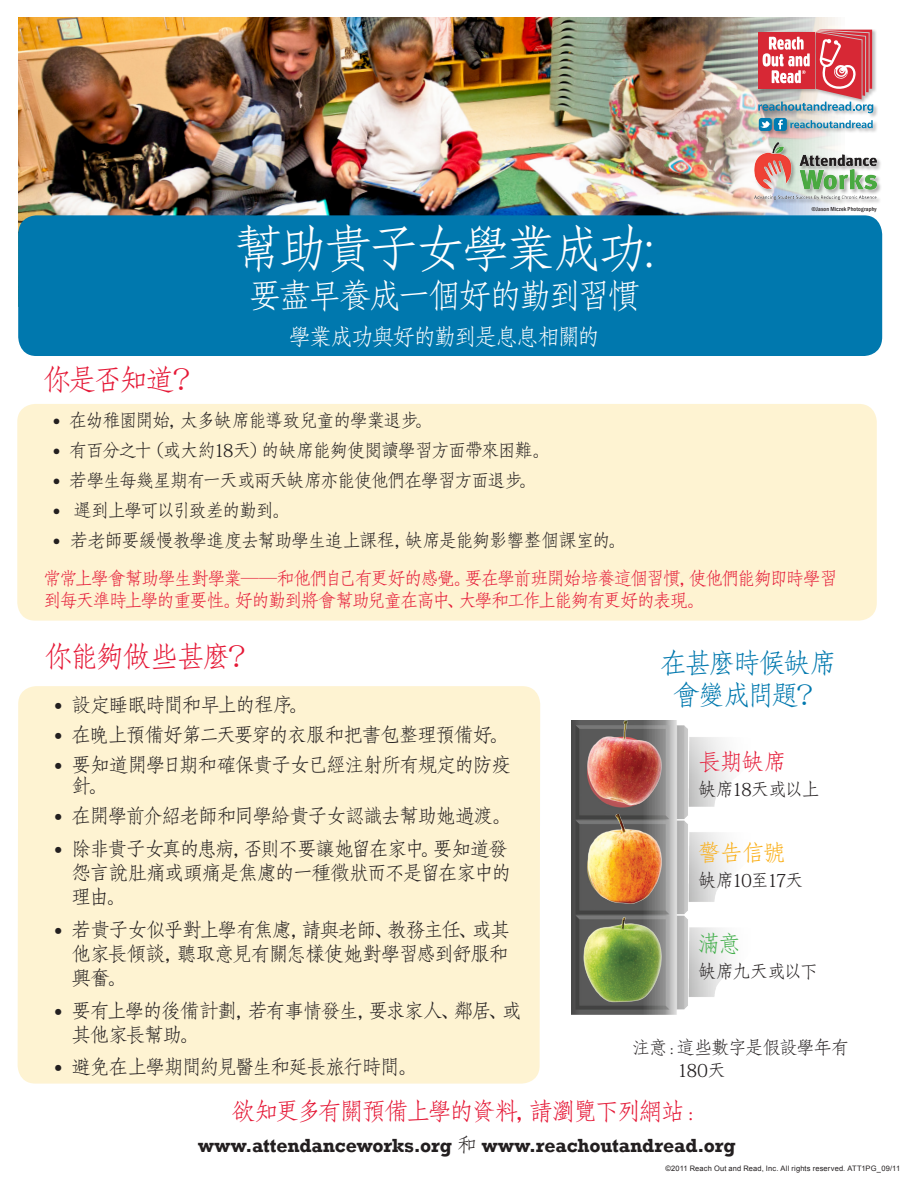
<style>
.page{position:relative;width:918px;height:1188px;background:#fff}
.page>*{position:absolute;margin:0;border:0;box-sizing:border-box;transform-origin:0 0}
.t1{font:49.5px "Adobe Fangsong Std";letter-spacing:-.085em;color:#fff}
.t2{font:33px "Adobe Fangsong Std";letter-spacing:-.1em;color:#fff}
.t3{font:28.5px "Adobe Fangsong Std";letter-spacing:-.075em;color:#e51836}
.t4{font:27px/31.5px "Adobe Fangsong Std";letter-spacing:-.085em;color:#0078ae;text-align:center}
.t5{font:24px "Adobe Fangsong Std";letter-spacing:-.085em;color:#e51836}
.t6{font:22.5px "Adobe Fangsong Std";letter-spacing:-.075em;color:#fff}
.Copy{font:22.5px "Adobe Fangsong Std";color:#e51836}
.Copy-2{font:22.5px "Adobe Fangsong Std";color:#faaf18}
.Copy-3{font:22.5px "Adobe Fangsong Std";color:#40ae49}
.Bulleted_List{font:19.5px/24px "Adobe Fangsong Std";letter-spacing:-.065em;color:#231f20}
.t7{font:700 19.5px "Rockwell";letter-spacing:-.01em;color:#231f20}
.Bulleted_List-2{font:19.5px "Adobe Fangsong Std";letter-spacing:-.085em;color:#231f20}
.Bulleted_List-3{font:18px "Adobe Fangsong Std";letter-spacing:-.06em;color:#231f20}
.t8{font:18px/22.5px "Adobe Fangsong Std";letter-spacing:-.09em;color:#e51836}
.Bulleted_List-4{font:18px/22.5px "Adobe Fangsong Std";letter-spacing:-.04em;color:#231f20}
.Bulleted_List-5{font:18px "Adobe Fangsong Std";letter-spacing:-.085em;color:#231f20}
.Copy-4{font:18px "Adobe Fangsong Std";letter-spacing:-.07em;color:#231f20}
.Copy-5{font:18px "Adobe Fangsong Std";letter-spacing:-.09em;color:#231f20}
.Copy-6{font:18px "Adobe Fangsong Std";letter-spacing:-.06em;color:#231f20}
.t9{font:7.5px "Arial";letter-spacing:.02em;color:#231f20}
.t10{font:500 condensed 6px "Franklin Gothic";letter-spacing:.025em;color:#231f20}
.s1{font-family:"Calibri"}
.s2{font-family:"Adobe Fangsong Std";font-weight:400}
</style>
<div class="page">
<img style="left:18px;top:18px;width:820px;height:211px">
<div style="left:17px;top:404px;width:860px;height:217px;background:#fef3d2;border-radius:18px"></div>
<div style="left:18px;top:215px;width:864px;height:141px;background:#0078ae;border-radius:19px"></div>
<div style="left:758px;top:29px;width:120px;height:107px;background:#231f20;opacity:.35"></div>
<svg style="left:758px;top:30px;width:115px;height:101px;background:#c9838c"></svg>
<div style="left:754px;top:142px;width:128px;height:63px;background:#231f20;opacity:.35"></div>
<img style="left:755px;top:142px;width:122px;height:58px">
<div style="left:18px;top:686px;width:522px;height:398px;background:#fef3d2"></div>
<img style="left:572px;top:737px;width:158px;height:277px">
<img style="left:571px;top:720px;width:124px;height:285px">
<p class="t1" style="left:234px;top:218px;width:422px">幫助貴子女學業成功:</p>
<p class="t2" style="left:249px;top:275px;width:393px">要盡早養成一個好的勤到習慣</p>
<p class="t6" style="left:289px;top:323px;width:313px">學業成功與好的勤到是息息相關的</p>
<p class="t10" style="left:811px;top:205px;width:67px">©Jason Miczek Photography</p>
<p class="t3" style="left:43px;top:362px;width:160px">你是否知道？</p>
<p class="Bulleted_List-3" style="left:52px;top:410px;width:383px"><span class="s1">•</span> 在幼稚園開始，太多缺席能導致兒童的學業退步。</p>
<p class="Bulleted_List-3" style="left:52px;top:440px;width:500px"><span class="s1">•</span> 有百分之十（或大約18天）的缺席能夠使閱讀學習方面帶來困難。</p>
<p class="Bulleted_List-3" style="left:52px;top:470px;width:487px"><span class="s1">•</span> 若學生每幾星期有一天或兩天缺席亦能使他們在學習方面退步。</p>
<p class="Bulleted_List-5" style="left:52px;top:500px;width:240px"><span class="s1">•</span> 遲到上學可以引致差的勤到。</p>
<p class="Bulleted_List-3" style="left:52px;top:530px;width:576px"><span class="s1">•</span> 若老師要緩慢教學進度去幫助學生追上課程，缺席是能夠影響整個課室的。</p>
<p class="t8" style="left:43px;top:567px;width:796px">常常上學會幫助學生對學業——和他們自己有更好的感覺。要在學前班開始培養這個習慣，使他們能夠即時學習到每天準時上學的重要性。好的勤到將會幫助兒童在高中、大學和工作上能夠有更好的表現。</p>
<p class="t3" style="left:45px;top:639px;width:214px">你能夠做些甚麼？</p>
<p class="Bulleted_List" style="left:54px;top:693px;width:257px"><span class="s1">•</span> 設定睡眠時間和早上的程序。</p>
<p class="Bulleted_List" style="left:54px;top:723px;width:458px"><span class="s1">•</span> 在晚上預備好第二天要穿的衣服和把書包整理預備好。</p>
<p class="Bulleted_List" style="left:72px;top:755px;width:441px;line-height:21px;text-indent:-18px"><span class="s1">•</span> 要知道開學日期和確保貴子女已經注射所有規定的防疫針。</p>
<p class="Bulleted_List" style="left:54px;top:804px;width:460px"><span class="s1">•</span> 在開學前介紹老師和同學給貴子女認識去幫助她過渡。</p>
<p class="Bulleted_List" style="left:72px;top:837px;width:441px;text-indent:-18px"><span class="s1">•</span> 除非貴子女真的患病，否則不要讓她留在家中。要知道發怨言說肚痛或頭痛是焦慮的一種徵狀而不是留在家中的理由。</p>
<p class="Bulleted_List" style="left:72px;top:918px;width:440px;text-align:justify;text-indent:-18px"><span class="s1">•</span> 若貴子女似乎對上學有焦慮，請與老師、教務主任、或其他家長傾談，聽取意見有關怎樣使她對學習感到舒服和興奮。</p>
<p class="Bulleted_List" style="left:72px;top:999px;width:451px;text-indent:-18px"><span class="s1">•</span> 要有上學的後備計劃，若有事情發生，要求家人、鄰居、或其他家長幫助。</p>
<p class="Bulleted_List-2" style="left:54px;top:1055px;width:366px"><span class="s1">•</span> 避免在上學期間約見醫生和延長旅行時間。</p>
<p class="t4" style="left:660px;top:648px;width:178px">在甚麼時候缺席會變成問題？</p>
<p class="Copy" style="left:698px;top:748px;width:90px">長期缺席</p>
<p class="Copy-4" style="left:698px;top:778px;width:123px">缺席18天或以上</p>
<p class="Copy-2" style="left:698px;top:839px;width:89px">警告信號</p>
<p class="Copy-5" style="left:698px;top:869px;width:107px">缺席10至17天</p>
<p class="Copy-3" style="left:698px;top:930px;width:44px">滿意</p>
<p class="Copy-6" style="left:698px;top:960px;width:121px">缺席九天或以下</p>
<p class="Bulleted_List-4" style="left:677px;top:1036px;width:174px;text-indent:-45px">注意﹕這些數字是假設學年有<br>180天</p>
<p class="t5" style="left:231px;top:1097px;width:473px">欲知更多有關預備上學的資料，請瀏覽下列網站﹕</p>
<p class="t7" style="left:198px;top:1133px;width:539px">www.attendanceworks.org <span class="s2">和</span> www.reachoutandread.org</p>
<p class="t9" style="left:665px;top:1164px;width:236px">©2011 Reach Out and Read, Inc. All rights reserved. ATT1PG_09/11</p>
</div>
